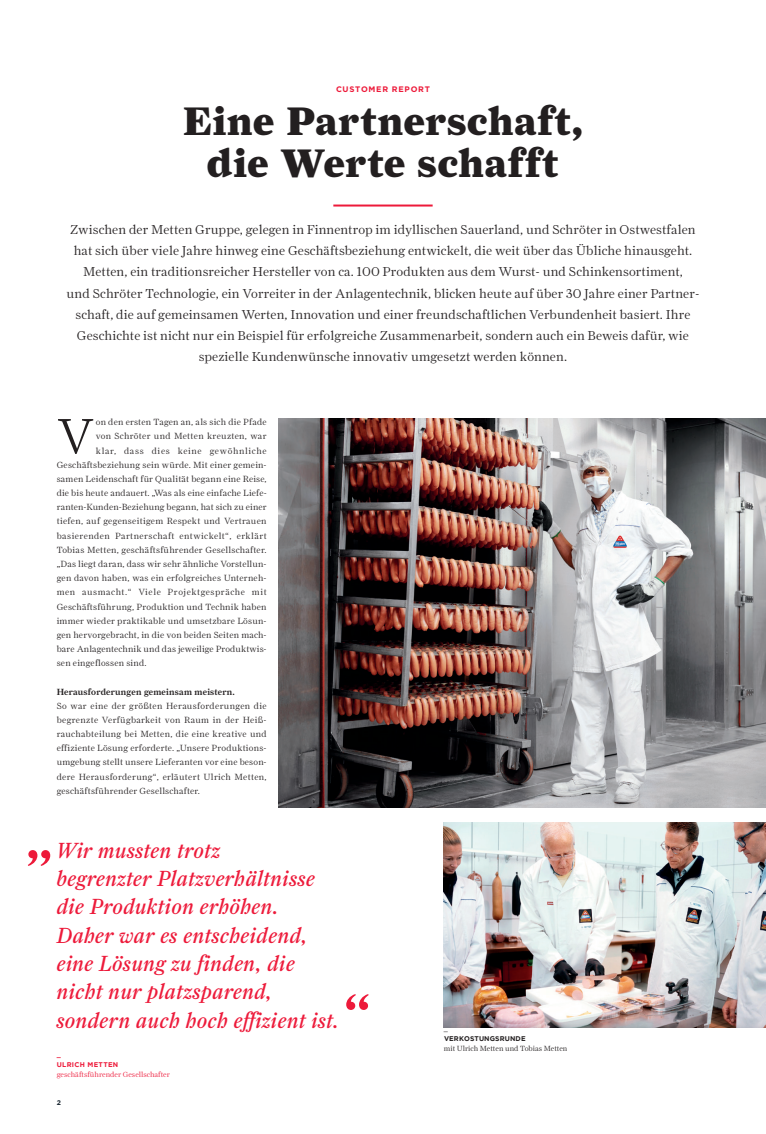
<style>
.page{position:relative;width:766px;height:1134px;background:#fff}
.page>*{position:absolute;margin:0;border:0;box-sizing:border-box;transform-origin:0 0}
.t1{font:300 50.2px "Farnham Display";color:#231f20}
.t2{font:900 40px/42.5px "Farnham Display";letter-spacing:.03em;color:#231f20;text-align:center}
.t3{font:italic 22px/28.3px "Farnham Display";letter-spacing:.02em;color:#ed1a3a}
.t4{font:300 13px/21.3px "Farnham Display";letter-spacing:.01em;color:#231f20;text-align:center}
.t5{font:300 9px/14.2px "Farnham Display";letter-spacing:.025em;color:#231f20;text-align:justify}
.t6{font:300 9px "Farnham Display";letter-spacing:.05em;color:#231f20}
.t7{font:300 9px "Farnham Display";letter-spacing:.065em;color:#231f20}
.t8{font:500 9px "Farnham Display";letter-spacing:.025em;color:#231f20}
.t9{font:300 9px "Farnham Display";letter-spacing:.075em;color:#231f20}
.t10{font:700 8px "Gotham";letter-spacing:.095em;color:#ed1a3a}
.t11{font:300 7.5px "Farnham Display";letter-spacing:.005em;color:#ed1a3a}
.t12{font:300 7.5px "Farnham Display";letter-spacing:.005em;color:#231f20}
.t13{font:700 6.8px "Gotham";letter-spacing:.02em;color:#231f20}
.t14{font:700 6.8px/10px "Gotham";letter-spacing:.045em;color:#ed1a3a}
.t15{font:700 6.8px "Gotham";color:#1c2933}
.t16{font:6.8px "Gotham";color:#231f20}
</style>
<div class="page">
<img style="left:444px;top:822px;width:321px;height:206px">
<img style="left:278px;top:418px;width:487px;height:390px">
<hr style="left:333px;top:205px;width:99px;height:2px;background:#ed1a3a">
<svg style="left:28px;top:850px;width:22px;height:16px"></svg>
<svg style="left:346px;top:994px;width:22px;height:16px"></svg>
<p class="t10" style="left:336px;top:85px;width:95px">CUSTOMER REPORT</p>
<h2 class="t2" style="left:183px;top:99px;width:400px">Eine Partnerschaft, die Werte schafft</h2>
<p class="t4" style="left:67px;top:219px;width:634px">Zwischen der Metten Gruppe, gelegen in Finnentrop im idyllischen Sauerland, und Schröter in Ostwestfalen hat sich über viele Jahre hinweg eine Geschäftsbeziehung entwickelt, die weit über das Übliche hinausgeht.<br>Metten, ein traditionsreicher Hersteller von ca. 100 Produkten aus dem Wurst- und Schinkensortiment,<br>und Schröter Technologie, ein Vorreiter in der Anlagentechnik, blicken heute auf über 30 Jahre einer Partner&shy;schaft, die auf gemeinsamen Werten, Innovation und einer freundschaftlichen Verbundenheit basiert. Ihre Geschichte ist nicht nur ein Beispiel für erfolgreiche Zusammenarbeit, sondern auch ein Beweis dafür, wie spezielle Kundenwünsche innovativ umgesetzt werden können.</p>
<h1 class="t1" style="left:57px;top:407px;width:39px">V</h1>
<p class="t5" style="left:96px;top:415px;width:172px">on den ersten Tagen an, als sich die Pfade</p>
<p class="t5" style="left:96px;top:429px;width:172px">von Schröter und Metten kreuzten, war</p>
<p class="t9" style="left:96px;top:445px;width:172px">klar, dass dies keine gewöhnliche</p>
<p class="t5" style="left:57px;top:457px;width:211px">Geschäftsbeziehung sein würde. Mit einer gemein-</p>
<p class="t5" style="left:57px;top:472px;width:211px">samen Leidenschaft für Qualität begann eine Reise,</p>
<p class="t5" style="left:57px;top:486px;width:211px">die bis heute andauert. „Was als eine einfache Liefe-</p>
<p class="t5" style="left:57px;top:500px;width:211px">ranten-Kunden-Beziehung begann, hat sich zu einer</p>
<p class="t5" style="left:57px;top:514px;width:211px">tiefen, auf gegenseitigem Respekt und Vertrauen</p>
<p class="t6" style="left:57px;top:530px;width:211px">basierenden Partnerschaft entwickelt“, erklärt</p>
<p class="t5" style="left:57px;top:543px;width:211px">Tobias Metten, geschäftsführender Gesellschafter.</p>
<p class="t5" style="left:57px;top:557px;width:211px">„Das liegt daran, dass wir sehr ähnliche Vorstellun-</p>
<p class="t5" style="left:57px;top:571px;width:211px">gen davon haben, was ein erfolgreiches Unterneh-</p>
<p class="t7" style="left:57px;top:587px;width:211px">men ausmacht.“ Viele Projektgespräche mit</p>
<p class="t5" style="left:57px;top:599px;width:211px">Geschäftsführung, Produktion und Technik haben</p>
<p class="t5" style="left:57px;top:613px;width:211px">immer wieder praktikable und umsetzbare Lösun-</p>
<p class="t5" style="left:57px;top:628px;width:211px">gen hervorgebracht, in die von beiden Seiten mach-</p>
<p class="t5" style="left:57px;top:642px;width:211px">bare Anlagentechnik und das jeweilige Produktwis-</p>
<p class="t5" style="left:57px;top:656px;width:91px">sen eingeflossen sind.</p>
<p class="t8" style="left:57px;top:686px;width:180px">Herausforderungen gemeinsam meistern.</p>
<p class="t5" style="left:57px;top:698px;width:211px">So war eine der größten Herausforderungen die begrenzte Verfügbarkeit von Raum in der Heiß&shy;rauchabteilung bei Metten, die eine kreative und effiziente Lösung erforderte. „Unsere Produktions&shy;umgebung stellt unsere Lieferanten vor eine beson&shy;dere Herausforderung“, erläutert Ulrich Metten, geschäftsführender Gesellschafter.</p>
<h3 class="t3" style="left:57px;top:835px;width:284px">Wir mussten trotz<br>begrenzter Platzverhältnisse die Produktion erhöhen.<br>Daher war es entscheidend, eine Lösung zu finden, die nicht nur platzsparend, sondern auch hoch effizient ist.</h3>
<p class="t14" style="left:57px;top:1050px;width:63px">_<br>ULRICH METTEN</p>
<p class="t11" style="left:57px;top:1070px;width:115px">geschäftsführender Gesellschafter</p>
<p class="t15" style="left:57px;top:1099px;width:6px">2</p>
<p class="t16" style="left:444px;top:1024px;width:6px">_</p>
<p class="t13" style="left:444px;top:1035px;width:83px">VERKOSTUNGSRUNDE</p>
<p class="t12" style="left:444px;top:1044px;width:125px">mit Ulrich Metten und Tobias Metten</p>
</div>
